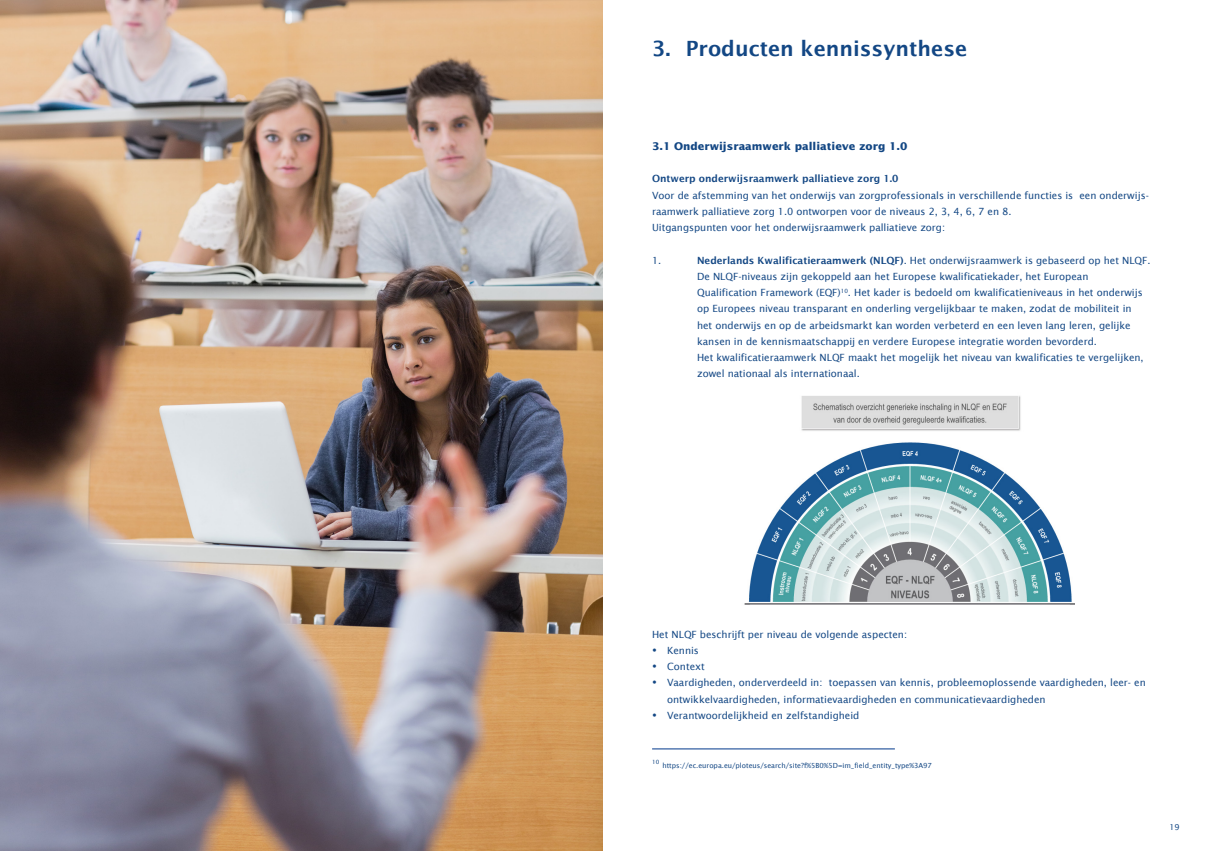
<style>
.page{position:relative;width:1205px;height:851px;background:#fff}
.page>*{position:absolute;margin:0;border:0;box-sizing:border-box;transform-origin:0 0}
.kop{font:600 22.5px "Lucida Sans EF";color:#134784}
.plat{font:10.62px/16.2px "Lucida Sans EF";color:#134784}
.bold{font:600 10.62px "Lucida Sans EF";color:#134784}
.kopje_paragraaf{font:700 10.62px "Lucida Sans";color:#134784}
.t1{font:8.75px "Lucida Sans EF";color:#134784}
.plat-2{font:7.5px "Lucida Sans EF";color:#134784}
.plat-3{font:6.25px "Lucida Sans EF";color:#134784}
.s1{font-weight:600}
</style>
<div class="page">
<img style="left:744px;top:396px;width:330px;height:209px">
<hr style="left:652px;top:748px;width:243px;height:1px;background:#00378b">
<img style="left:0;top:0;width:602px;height:850px">
<p class="kop" style="left:652px;top:35px;width:317px">3. Producten kennissynthese</p>
<p class="kopje_paragraaf" style="left:652px;top:140px;width:257px">3.1 Onderwijsraamwerk palliatieve zorg 1.0</p>
<p class="bold" style="left:652px;top:173px;width:248px">Ontwerp onderwijsraamwerk palliatieve zorg 1.0</p>
<p class="plat" style="left:652px;top:187px;width:498px">Voor de afstemming van het onderwijs van zorgprofessionals in verschillende functies is een onderwijs&shy;raamwerk palliatieve zorg 1.0 ontworpen voor de niveaus 2, 3, 4, 6, 7 en 8.</p>
<p class="plat" style="left:652px;top:219px;width:295px">Uitgangspunten voor het onderwijsraamwerk palliatieve zorg:</p>
<p class="plat" style="left:652px;top:252px;width:11px">1.</p>
<p class="plat" style="left:697px;top:252px;width:455px"><span class="s1">Nederlands Kwalificatieraamwerk (NLQF)</span>. Het onderwijsraamwerk is gebaseerd op het NLQF.</p>
<p class="plat" style="left:697px;top:268px;width:393px">De NLQF-niveaus zijn gekoppeld aan het Europese kwalificatiekader, het European</p>
<p class="plat" style="left:697px;top:284px;width:447px">Qualification Framework (EQF)<sup>10</sup>. Het kader is bedoeld om kwalificatieniveaus in het onderwijs</p>
<p class="plat" style="left:697px;top:300px;width:436px">op Europees niveau transparant en onderling vergelijkbaar te maken, zodat de mobiliteit in</p>
<p class="plat" style="left:697px;top:317px;width:435px">het onderwijs en op de arbeidsmarkt kan worden verbeterd en een leven lang leren, gelijke</p>
<p class="plat" style="left:697px;top:333px;width:401px">kansen in de kennismaatschappij en verdere Europese integratie worden bevorderd.</p>
<p class="plat" style="left:697px;top:349px;width:448px">Het kwalificatieraamwerk NLQF maakt het mogelijk het niveau van kwalificaties te vergelijken,</p>
<p class="plat" style="left:697px;top:365px;width:164px">zowel nationaal als internationaal.</p>
<p class="plat" style="left:652px;top:625px;width:256px">Het NLQF beschrijft per niveau de volgende aspecten:</p>
<p class="plat" style="left:667px;top:642px;width:33px">Kennis</p>
<p class="plat" style="left:667px;top:658px;width:39px">Context</p>
<p class="plat" style="left:667px;top:674px;width:480px">Vaardigheden, onderverdeeld in: toepassen van kennis, probleemoplossende vaardigheden, leer- en ontwikkelvaardigheden, informatievaardigheden en communicatievaardigheden</p>
<p class="plat" style="left:667px;top:707px;width:194px">Verantwoordelijkheid en zelfstandigheid</p>
<p class="plat-3" style="left:652px;top:758px;width:9px">10</p>
<p class="plat-2" style="left:662px;top:761px;width:271px">https://ec.europa.eu/ploteus/search/site?f%5B0%5D=im_field_entity_type%3A97</p>
<p class="t1" style="left:1169px;top:822px;width:12px">19</p>
</div>
